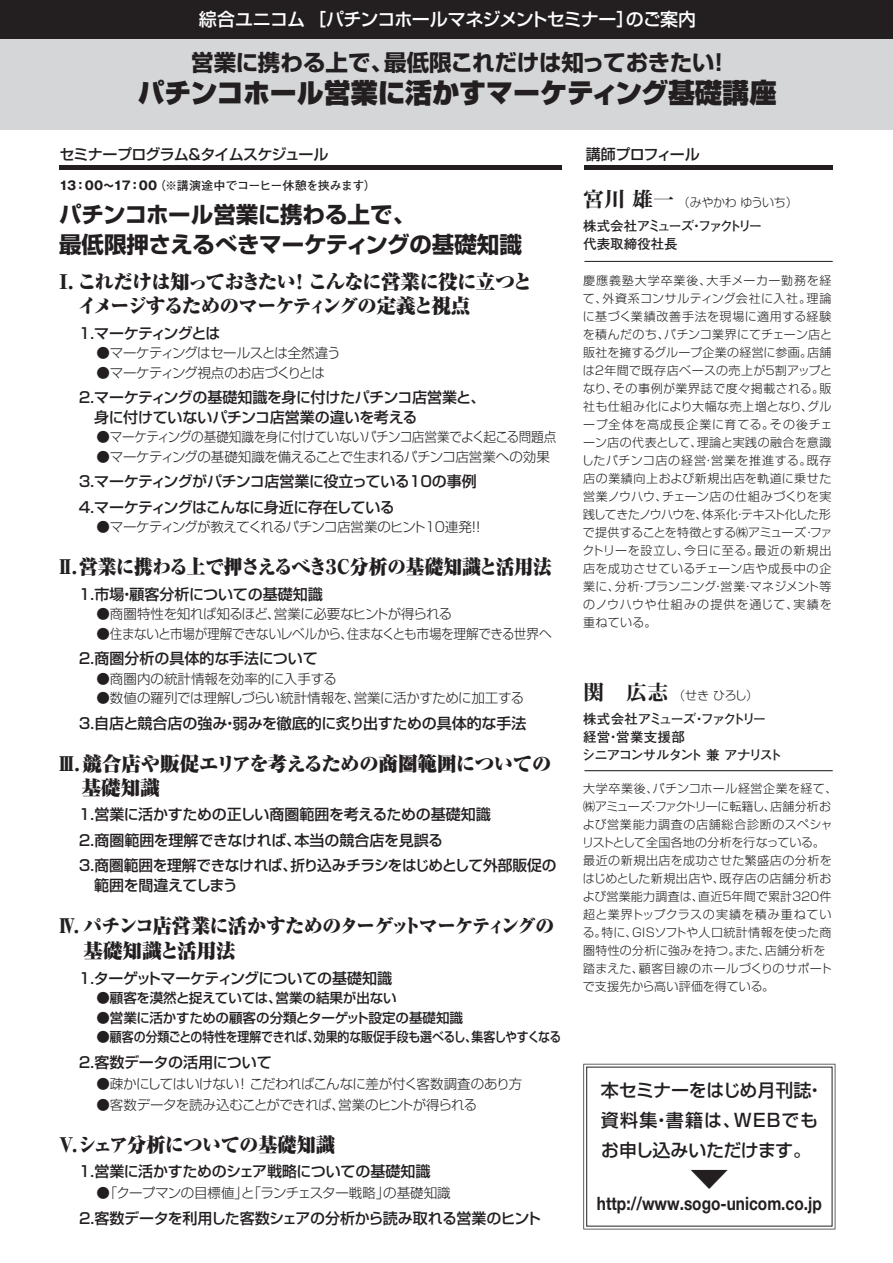
<style>
.page{position:relative;width:893px;height:1263px;background:#fff}
.page>*{position:absolute;margin:0;border:0;box-sizing:border-box;transform-origin:0 0}
.t1{font:500 31.05px "Shin Go Pro";color:#231f20;scale:1.3 1}
.t2{font:900 27px "Shin Go Pro";color:#231f20}
.t3{font:700 22.5px/30px "Shin Go Pro";letter-spacing:-.01em;color:#231f20}
.t4{font:900 19.5px/25.5px "Ryumin Pro";letter-spacing:-.035em;color:#231f20}
.t5{font:900 19.5px/24px "Ryumin Pro";letter-spacing:-.055em;color:#231f20}
.t6{font:900 19.5px/24px "Ryumin Pro";letter-spacing:-.015em;color:#231f20}
.t7{font:700 18.3px "Helvetica Neue";color:#231f20;scale:.84 1}
.t8{font:500 18px/29.5px "Shin Go Pro";letter-spacing:-.005em;color:#231f20}
.t9{font:500 18px "Shin Go Pro";letter-spacing:-.05em;color:#fff}
.t10{font:500 15px/25.5px "Shin Go Pro";letter-spacing:-.025em;color:#231f20}
.t11{font:500 15px "Shin Go Pro";color:#231f20}
.t12{font:500 15px "Shin Go Pro";letter-spacing:-.05em;color:#231f20}
.t13{font:500 15px "Shin Go Pro";letter-spacing:-.06em;color:#231f20}
.t14{font:500 15px "Shin Go Pro";letter-spacing:-.045em;color:#231f20}
.t15{font:300 13.5px "Shin Go Pro";letter-spacing:-.03em;color:#231f20}
.t16{font:500 13.5px "Shin Go Pro";letter-spacing:-.01em;color:#231f20}
.t17{font:700 13.5px/18px "Futo Go B101 Pro";letter-spacing:-.095em;color:#231f20}
.t18{font:300 13.5px "Shin Go Pro";letter-spacing:-.055em;color:#231f20}
.t19{font:700 13.5px/18px "Futo Go B101 Pro";letter-spacing:-.04em;color:#231f20}
.t20{font:300 13.5px "Shin Go Pro";color:#231f20}
.t21{font:300 12px/18px "Shin Go Pro";letter-spacing:.025em;color:#231f20}
.t22{font:700 12px "Futo Go B101 Pro";letter-spacing:-.025em;color:#231f20}
.t23{font:300 12px "Shin Go Pro";letter-spacing:-.035em;color:#231f20}
.s1{font-family:"Gothic MB101 Pro"}
.s2{font-family:"Midashi Min Pro MA31";font-weight:400;font-size:21px}
</style>
<div class="page">
<div style="left:0;top:0;width:892px;height:39px;background:#231f20"></div>
<div style="left:0;top:39px;width:892px;height:91px;background:#d5d6d8"></div>
<hr style="left:60px;top:165px;width:501px;height:4px;background:#231f20">
<hr style="left:584px;top:165px;width:248px;height:4px;background:#231f20">
<hr style="left:584px;top:261px;width:248px;height:1px;background:#231f20">
<hr style="left:584px;top:770px;width:248px;height:1px;background:#231f20">
<div style="left:584px;top:1064px;width:250px;height:165px;background:#fff;border:4px solid #fff"></div>
<h3 class="t9" style="left:199px;top:4px;width:498px">綜合ユニコム ［パチンコホールマネジメントセミナー］のご案内</h3>
<h3 class="t3" style="left:191px;top:45px;width:540px">営業に携わる上で、最低限これだけは知っておきたい！</h3>
<h2 class="t2" style="left:138px;top:72px;width:640px">パチンコホール営業に活かすマーケティング基礎講座</h2>
<p class="t12" style="left:59px;top:142px;width:270px">セミナープログラム＆タイムスケジュール</p>
<p class="t22" style="left:59px;top:176px;width:318px"><span class="s1">13：00～17：00</span>（※講演途中でコーヒー休憩を挟みます）</p>
<h3 class="t3" style="left:59px;top:197px;width:464px">パチンコホール営業に携わる上で、<br>最低限押さえるべきマーケティングの基礎知識</h3>
<h3 class="t5" style="left:78px;top:269px;width:456px;text-indent:-24px">Ⅰ．これだけは知っておきたい！ こんなに営業に役に立つとイメージするためのマーケティングの定義と視点</h3>
<p class="t13" style="left:77px;top:321px;width:145px">１．マーケティングとは</p>
<p class="t15" style="left:96px;top:342px;width:245px">●マーケティングはセールスとは全然違う</p>
<p class="t15" style="left:96px;top:362px;width:230px">●マーケティング視点のお店づくりとは</p>
<p class="t10" style="left:77px;top:386px;width:409px;line-height:19.5px">２．マーケティングの基礎知識を身に付けたパチンコ店営業と、　身に付けていないパチンコ店営業の違いを考える</p>
<p class="t15" style="left:96px;top:426px;width:461px">●マーケティングの基礎知識を身に付けていないパチンコ店営業でよく起こる問題点</p>
<p class="t15" style="left:96px;top:446px;width:455px">●マーケティングの基礎知識を備えることで生まれるパチンコ店営業への効果</p>
<p class="t10" style="left:77px;top:467px;width:401px">３．マーケティングがパチンコ店営業に役立っている１０の事例<br>４．マーケティングはこんなに身近に存在している</p>
<p class="t18" style="left:96px;top:516px;width:390px">●マーケティングが教えてくれるパチンコ店営業のヒント１０連発！！</p>
<h3 class="t4" style="left:55px;top:553px;width:498px">Ⅱ．営業に携わる上で押さえるべき３C分析の基礎知識と活用法</h3>
<p class="t11" style="left:77px;top:582px;width:247px">１．市場・顧客分析についての基礎知識</p>
<p class="t15" style="left:96px;top:603px;width:357px">●商圏特性を知れば知るほど、営業に必要なヒントが得られる</p>
<p class="t15" style="left:96px;top:623px;width:456px">●住まないと市場が理解できないレベルから、住まなくとも市場を理解できる世界へ</p>
<p class="t11" style="left:77px;top:646px;width:242px">２．商圏分析の具体的な手法について</p>
<p class="t20" style="left:96px;top:668px;width:242px">●商圏内の統計情報を効率的に入手する</p>
<p class="t15" style="left:96px;top:687px;width:429px">●数値の羅列では理解しづらい統計情報を、営業に活かすために加工する</p>
<p class="t10" style="left:77px;top:708px;width:450px">３．自店と競合店の強み・弱みを徹底的に炙り出すための具体的な手法</p>
<h3 class="t6" style="left:82px;top:750px;width:471px;text-indent:-25px">Ⅲ．競合店や販促エリアを考えるための商圏範囲についての基礎知識</h3>
<p class="t10" style="left:77px;top:800px;width:480px">１．営業に活かすための正しい商圏範囲を考えるための基礎知識<br>２．商圏範囲を理解できなければ、本当の競合店を見誤る<br>３．商圏範囲を理解できなければ、折り込みチラシをはじめとして外部販促の</p>
<p class="t10" style="left:79px;top:870px;width:160px">　範囲を間違えてしまう</p>
<h3 class="t4" style="left:84px;top:911px;width:472px;text-indent:-26px">Ⅳ．パチンコ店営業に活かすためのターゲットマーケティングの基礎知識と活用法</h3>
<p class="t10" style="left:77px;top:963px;width:316px">１．ターゲットマーケティングについての基礎知識</p>
<p class="t16" style="left:96px;top:987px;width:301px">●顧客を漠然と捉えていては、営業の結果が出ない</p>
<p class="t16" style="left:96px;top:1007px;width:368px">●営業に活かすための顧客の分類とターゲット設定の基礎知識</p>
<p class="t16" style="left:96px;top:1026px;width:466px">●顧客の分類ごとの特性を理解できれば、効果的な販促手段も選べるし、集客しやすくなる</p>
<p class="t10" style="left:77px;top:1047px;width:196px">２．客数データの活用について</p>
<p class="t15" style="left:96px;top:1073px;width:427px">●疎かにしてはいけない！ こだわればこんなに差が付く客数調査のあり方</p>
<p class="t15" style="left:96px;top:1094px;width:382px">●客数データを読み込むことができれば、営業のヒントが得られる</p>
<h3 class="t4" style="left:57px;top:1130px;width:279px">Ⅴ．シェア分析についての基礎知識</h3>
<p class="t10" style="left:77px;top:1157px;width:354px">１．営業に活かすためのシェア戦略についての基礎知識</p>
<p class="t15" style="left:96px;top:1182px;width:355px">●「クープマンの目標値」と「ランチェスター戦略」の基礎知識</p>
<p class="t10" style="left:79px;top:1203px;width:463px">2.客数データを利用した客数シェアの分析から読み取れる営業のヒント</p>
<p class="t14" style="left:585px;top:142px;width:115px">講師プロフィール</p>
<p class="t23" style="left:583px;top:193px;width:216px"><span class="s2">宮川 雄一</span>（みやかわ ゆういち）</p>
<p class="t19" style="left:583px;top:216px;width:181px">株式会社アミューズ・ファクトリー代表取締役社長</p>
<p class="t21" style="left:581px;top:270px;width:252px">慶應義塾大学卒業後、大手メーカー勤務を経て、外資系コンサルティング会社に入社。理論に基づく業績改善手法を現場に適用する経験を積んだのち、パチンコ業界にてチェーン店と販社を擁するグループ企業の経営に参画。店舗は２年間で既存店ベースの売上が５割アップとなり、その事例が業界誌で度々掲載される。販社も仕組み化により大幅な売上増となり、グループ全体を高成長企業に育てる。その後チェーン店の代表として、理論と実践の融合を意識したパチンコ店の経営・営業を推進する。既存店の業績向上および新規出店を軌道に乗せた営業ノウハウ、チェーン店の仕組みづくりを実践してきたノウハウを、体系化・テキスト化した形で提供することを特徴とする㈱アミューズ・ファクトリーを設立し、今日に至る。最近の新規出店を成功させているチェーン店や成長中の企業に、分析・プランニング・営業・マネジメント等のノウハウや仕組みの提供を通じて、実績を重ねている。</p>
<p class="t21" style="left:583px;top:684px;width:176px"><span class="s2">関　広志</span>（せき ひろし）</p>
<p class="t17" style="left:582px;top:708px;width:202px">株式会社アミューズ・ファクトリー<br>経営・営業支援部<br>シニアコンサルタント 兼 アナリスト</p>
<p class="t21" style="left:582px;top:777px;width:257px">大学卒業後、パチンコホール経営企業を経て、㈱アミューズ・ファクトリーに転籍し、店舗分析および営業能力調査の店舗総合診断のスペシャリストとして全国各地の分析を行なっている。最近の新規出店を成功させた繁盛店の分析をはじめとした新規出店や、既存店の店舗分析および営業能力調査は、直近５年間で累計３２０件超と業界トップクラスの実績を積み重ねている。特に、GISソフトや人口統計情報を使った商圏特性の分析に強みを持つ。また、店舗分析を踏まえた、顧客目線のホールづくりのサポートで支援先から高い評価を得ている。</p>
<h3 class="t8" style="left:600px;top:1074px;width:224px">本セミナーをはじめ月刊誌・資料集・書籍は、WEBでもお申し込みいただけます。</h3>
<h1 class="t1" style="left:689px;top:1153px;width:33px">▼</h1>
<h3 class="t7" style="left:596px;top:1189px;width:269px">http://www.sogo-unicom.co.jp</h3>
</div>
